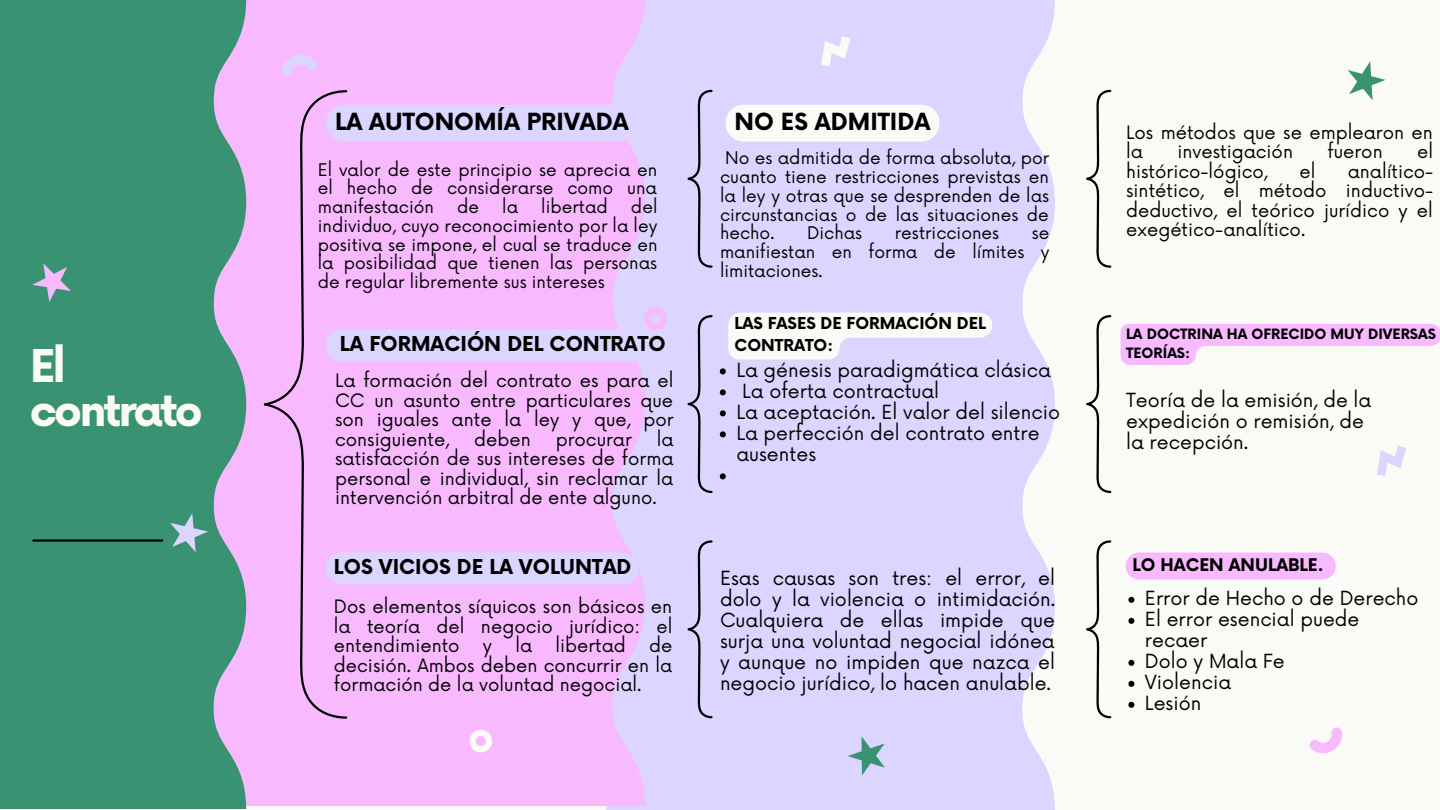
<style>
.page{position:relative;width:1440px;height:810px;background:#fafaf6}
.page>*{position:absolute;margin:0;border:0;box-sizing:border-box;transform-origin:0 0}
.t1{font:700 44px/44.2px "Now";letter-spacing:-.065em;color:#fafaf6}
.t2{font:700 23px "Now";color:#000}
.t3{font:700 20px "Now";color:#000}
.t4{font:19px/21px "Now";color:#000}
.t5{font:18px/19.5px "Now";color:#000;text-align:justify}
.t6{font:17px/18.8px "Now";color:#000;text-align:justify}
.t7{font:700 17px "Now";color:#000}
.t8{font:700 16px/21.8px "Now";color:#000}
.t9{font:700 13.9px/19px "Now";color:#000}
</style>
<div class="page">
<div style="left:606px;top:0;width:449px;height:810px;background:#dcd5ff"></div>
<div style="left:246px;top:0;width:399px;height:806px;background:#f9b9ff"></div>
<div style="left:0;top:0;width:246px;height:809px;background:#399272"></div>
<svg style="left:686px;top:89px;width:28px;height:180px;background:#c8c1e7"></svg>
<svg style="left:1086px;top:89px;width:26px;height:179px"></svg>
<svg style="left:686px;top:314px;width:28px;height:180px;background:#c8c1e7"></svg>
<svg style="left:686px;top:539px;width:28px;height:180px;background:#c8c1e7"></svg>
<svg style="left:1086px;top:315px;width:26px;height:178px"></svg>
<svg style="left:1086px;top:540px;width:26px;height:179px"></svg>
<svg style="left:32px;top:263px;width:39px;height:39px;background:#759e9e"></svg>
<svg style="left:170px;top:513px;width:38px;height:39px"></svg>
<hr style="left:33px;top:539px;width:129px;height:3px;background:#000">
<svg style="left:1348px;top:61px;width:37px;height:39px"></svg>
<svg style="left:469px;top:730px;width:23px;height:22px"></svg>
<svg style="left:281px;top:53px;width:37px;height:23px"></svg>
<svg style="left:1377px;top:446px;width:29px;height:30px"></svg>
<svg style="left:1128px;top:597px;width:6px;height:6px"></svg>
<svg style="left:1128px;top:618px;width:6px;height:6px"></svg>
<svg style="left:1128px;top:660px;width:6px;height:6px"></svg>
<svg style="left:1128px;top:681px;width:6px;height:6px"></svg>
<svg style="left:1128px;top:702px;width:6px;height:6px"></svg>
<svg style="left:720px;top:368px;width:6px;height:6px"></svg>
<svg style="left:720px;top:389px;width:6px;height:6px"></svg>
<svg style="left:720px;top:410px;width:6px;height:6px"></svg>
<svg style="left:720px;top:431px;width:6px;height:6px"></svg>
<svg style="left:720px;top:473px;width:6px;height:6px"></svg>
<div style="left:725px;top:105px;width:215px;height:37px;background:#fafaf6;border-radius:18px"></div>
<svg style="left:728px;top:313px;width:264px;height:47px"></svg>
<svg style="left:1121px;top:324px;width:319px;height:41px"></svg>
<div style="left:1126px;top:553px;width:210px;height:27px;background:#f9b9ff;border-radius:14px"></div>
<svg style="left:848px;top:736px;width:37px;height:39px"></svg>
<svg style="left:821px;top:36px;width:29px;height:30px"></svg>
<svg style="left:262px;top:89px;width:412px;height:631px;background:#f0bdfc"></svg>
<svg style="left:1309px;top:727px;width:33px;height:26px"></svg>
<p class="t1" style="left:30px;top:346px;width:174px">El contrato</p>
<p class="t2" style="left:335px;top:109px;width:295px">LA AUTONOMÍA PRIVADA</p>
<p class="t6" style="left:318px;top:161px;width:341px">El valor de este principio se aprecia en el hecho de considerarse como una manifestación</p>
<p class="t6" style="left:318px;top:198px;width:341px;text-indent:313px">del individuo, cuyo reconocimiento por la ley positiva se impone, el cual se traduce en la posibilidad que tienen las personas de regular libremente sus intereses</p>
<p class="t6" style="left:457px;top:198px;width:23px">de</p>
<p class="t6" style="left:502px;top:198px;width:17px">la</p>
<p class="t6" style="left:541px;top:198px;width:68px">libertad</p>
<p class="t3" style="left:340px;top:333px;width:327px">LA FORMACIÓN DEL CONTRATO</p>
<p class="t5" style="left:335px;top:372px;width:340px">La formación del contrato es para el CC un asunto entre particulares que son iguales ante la ley y que, por consiguiente,</p>
<p class="t5" style="left:335px;top:431px;width:340px;text-indent:322px">la satisfacción de sus intereses de forma personal e individual, sin reclamar la intervención arbitral de ente alguno.</p>
<p class="t5" style="left:474px;top:431px;width:58px">deben</p>
<p class="t5" style="left:556px;top:431px;width:78px">procurar</p>
<p class="t3" style="left:334px;top:556px;width:299px">LOS VICIOS DE LA VOLUNTAD</p>
<p class="t5" style="left:334px;top:598px;width:340px">Dos elementos síquicos son básicos en la teoría del negocio jurídico: el entendimiento</p>
<p class="t5" style="left:334px;top:637px;width:340px;text-indent:315px">de decisión. Ambos deben concurrir en la formación de la voluntad negocial.</p>
<p class="t5" style="left:483px;top:637px;width:11px">y</p>
<p class="t5" style="left:515px;top:637px;width:18px">la</p>
<p class="t5" style="left:555px;top:637px;width:72px">libertad</p>
<p class="t2" style="left:735px;top:109px;width:197px">NO ES ADMITIDA</p>
<p class="t6" style="left:720px;top:150px;width:331px;text-indent:5px">No es admitida de forma absoluta, por cuanto tiene restricciones previstas en la ley y otras que se desprenden de las circunstancias o de las situaciones de hecho.</p>
<p class="t6" style="left:807px;top:225px;width:57px">Dichas</p>
<p class="t6" style="left:895px;top:225px;width:106px">restricciones</p>
<p class="t6" style="left:720px;top:225px;width:331px;text-indent:312px">se manifiestan en forma de límites y limitaciones.</p>
<p class="t8" style="left:735px;top:314px;width:253px">LAS FASES DE FORMACIÓN DEL<br>CONTRATO:</p>
<p class="t4" style="left:736px;top:360px;width:316px">La génesis paradigmática clásica</p>
<p class="t4" style="left:742px;top:381px;width:199px">La oferta contractual</p>
<p class="t4" style="left:736px;top:402px;width:325px">La aceptación. El valor del silencio</p>
<p class="t4" style="left:736px;top:423px;width:305px">La perfección del contrato entre ausentes</p>
<p class="t4" style="left:720px;top:569px;width:337px;text-align:justify">Esas causas son tres: el error, el dolo y la violencia o intimidación.<br>Cualquiera de ellas impide que surja una voluntad negocial idónea y aunque no impiden que nazca el negocio jurídico, lo hacen anulable.</p>
<p class="t5" style="left:1126px;top:123px;width:308px">Los métodos que se emplearon en la</p>
<p class="t5" style="left:1177px;top:143px;width:117px">investigación</p>
<p class="t5" style="left:1328px;top:143px;width:57px">fueron</p>
<p class="t5" style="left:1417px;top:143px;width:17px">el</p>
<p class="t5" style="left:1126px;top:162px;width:143px">histórico-lógico,</p>
<p class="t5" style="left:1300px;top:162px;width:17px">el</p>
<p class="t5" style="left:1126px;top:162px;width:309px;text-indent:222px">analítico&shy;sintético, el método inductivo&shy;deductivo, el teórico jurídico y el exegético-analítico.</p>
<p class="t9" style="left:1126px;top:325px;width:311px">LA DOCTRINA HA OFRECIDO MUY DIVERSAS<br>TEORÍAS:</p>
<p class="t4" style="left:1126px;top:390px;width:247px">Teoría de la emisión, de la expedición o remisión, de la recepción.</p>
<p class="t7" style="left:1133px;top:556px;width:193px">LO HACEN ANULABLE.</p>
<p class="t4" style="left:1145px;top:589px;width:275px">Error de Hecho o de Derecho</p>
<p class="t4" style="left:1145px;top:610px;width:216px">El error esencial puede recaer</p>
<p class="t4" style="left:1145px;top:652px;width:141px">Dolo y Mala Fe</p>
<p class="t4" style="left:1145px;top:673px;width:88px">Violencia</p>
<p class="t4" style="left:1145px;top:694px;width:58px">Lesión</p>
</div>
